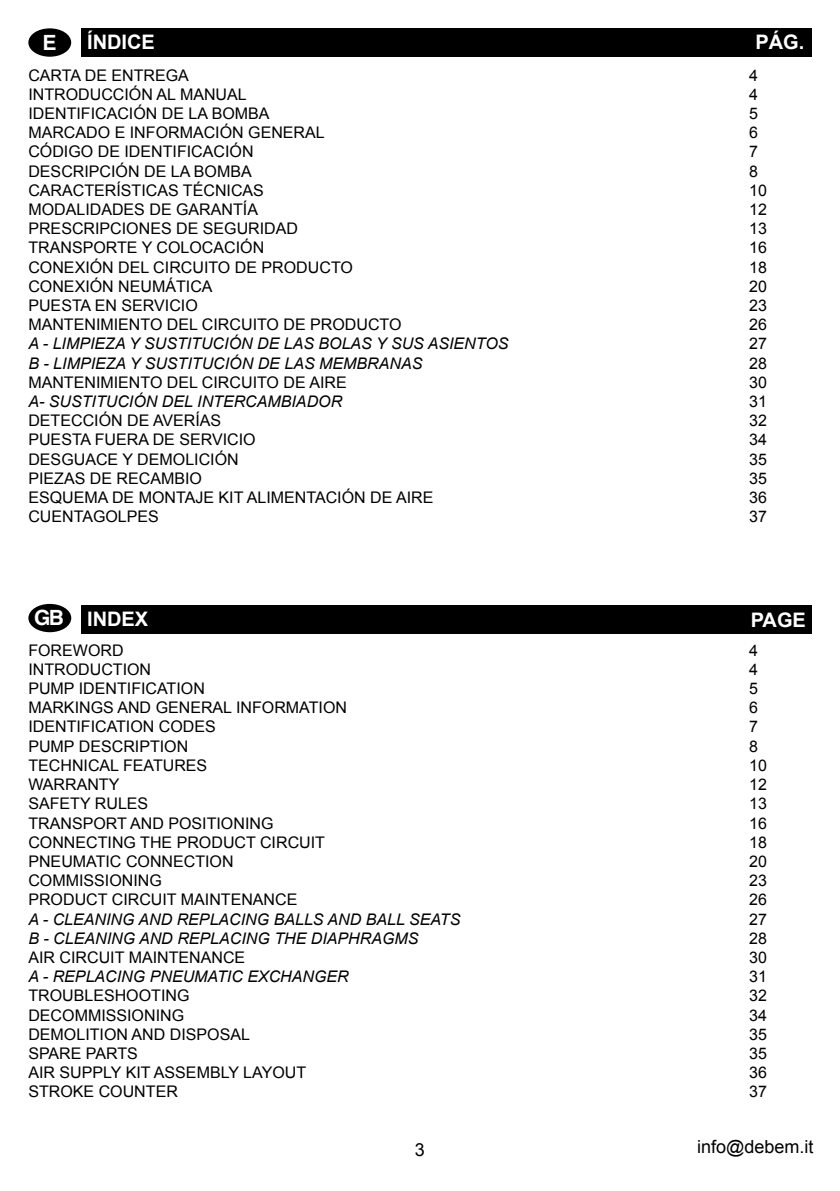
<style>
.page{position:relative;width:840px;height:1191px;background:#fff}
.page>*{position:absolute;margin:0;border:0;box-sizing:border-box;transform-origin:0 0}
.t1{font:700 21px "Helvetica";color:#fff}
.t2{font:700 20px "Arial";color:#fff}
.t3{font:18px "Arial";color:#000}
.t4{font:16px "Arial";color:#000}
.t5{font:italic 16px "Arial";color:#000}
</style>
<div class="page">
<div style="left:29px;top:29px;width:41px;height:27px;background:#000;border-radius:50%"></div>
<div style="left:28px;top:28px;width:43px;height:29px;border:2px solid #000;border-radius:50%"></div>
<div style="left:81px;top:28px;width:730px;height:29px;background:#000"></div>
<div style="left:81px;top:605px;width:730px;height:28px;background:#000"></div>
<div style="left:29px;top:605px;width:41px;height:26px;background:#000;border-radius:50%"></div>
<div style="left:28px;top:604px;width:43px;height:28px;border:2px solid #000;border-radius:50%"></div>
<h1 class="t1" style="left:42px;top:26px;width:16px">E</h1>
<p class="t2" style="left:87px;top:29px;width:69px">ÍNDICE</p>
<p class="t2" style="left:755px;top:29px;width:50px">PÁG.</p>
<p class="t4" style="left:28px;top:64px;width:162px">CARTA DE ENTREGA</p>
<p class="t4" style="left:748px;top:64px;width:10px">4</p>
<p class="t4" style="left:28px;top:84px;width:220px">INTRODUCCIÓN AL MANUAL</p>
<p class="t4" style="left:748px;top:84px;width:10px">4</p>
<p class="t4" style="left:28px;top:103px;width:242px">IDENTIFICACIÓN DE LA BOMBA</p>
<p class="t4" style="left:748px;top:103px;width:10px">5</p>
<p class="t4" style="left:28px;top:122px;width:298px">MARCADO E INFORMACIÓN GENERAL</p>
<p class="t4" style="left:748px;top:122px;width:10px">6</p>
<p class="t4" style="left:28px;top:141px;width:226px">CÓDIGO DE IDENTIFICACIÓN</p>
<p class="t4" style="left:748px;top:141px;width:10px">7</p>
<p class="t4" style="left:28px;top:160px;width:225px">DESCRIPCIÓN DE LA BOMBA</p>
<p class="t4" style="left:748px;top:160px;width:10px">8</p>
<p class="t4" style="left:28px;top:180px;width:237px">CARACTERÍSTICAS TÉCNICAS</p>
<p class="t4" style="left:748px;top:180px;width:19px">10</p>
<p class="t4" style="left:28px;top:199px;width:231px">MODALIDADES DE GARANTÍA</p>
<p class="t4" style="left:748px;top:199px;width:19px">12</p>
<p class="t4" style="left:28px;top:218px;width:271px">PRESCRIPCIONES DE SEGURIDAD</p>
<p class="t4" style="left:748px;top:218px;width:19px">13</p>
<p class="t4" style="left:28px;top:237px;width:237px">TRANSPORTE Y COLOCACIÓN</p>
<p class="t4" style="left:748px;top:237px;width:19px">16</p>
<p class="t4" style="left:28px;top:256px;width:326px">CONEXIÓN DEL CIRCUITO DE PRODUCTO</p>
<p class="t4" style="left:748px;top:256px;width:19px">18</p>
<p class="t4" style="left:28px;top:276px;width:186px">CONEXIÓN NEUMÁTICA</p>
<p class="t4" style="left:748px;top:276px;width:19px">20</p>
<p class="t4" style="left:28px;top:295px;width:171px">PUESTA EN SERVICIO</p>
<p class="t4" style="left:748px;top:295px;width:19px">23</p>
<p class="t4" style="left:28px;top:314px;width:374px">MANTENIMIENTO DEL CIRCUITO DE PRODUCTO</p>
<p class="t4" style="left:748px;top:314px;width:19px">26</p>
<p class="t5" style="left:28px;top:333px;width:481px">A - LIMPIEZA Y SUSTITUCIÓN DE LAS BOLAS Y SUS ASIENTOS</p>
<p class="t4" style="left:748px;top:333px;width:19px">27</p>
<p class="t5" style="left:28px;top:353px;width:395px">B - LIMPIEZA Y SUSTITUCIÓN DE LAS MEMBRANAS</p>
<p class="t4" style="left:748px;top:352px;width:19px">28</p>
<p class="t4" style="left:28px;top:372px;width:319px">MANTENIMIENTO DEL CIRCUITO DE AIRE</p>
<p class="t4" style="left:748px;top:372px;width:19px">30</p>
<p class="t5" style="left:28px;top:391px;width:315px">A- SUSTITUCIÓN DEL INTERCAMBIADOR</p>
<p class="t4" style="left:748px;top:391px;width:19px">31</p>
<p class="t4" style="left:28px;top:410px;width:194px">DETECCIÓN DE AVERÍAS</p>
<p class="t4" style="left:748px;top:410px;width:19px">32</p>
<p class="t4" style="left:28px;top:429px;width:229px">PUESTA FUERA DE SERVICIO</p>
<p class="t4" style="left:748px;top:429px;width:19px">34</p>
<p class="t4" style="left:28px;top:448px;width:212px">DESGUACE Y DEMOLICIÓN</p>
<p class="t4" style="left:748px;top:448px;width:19px">35</p>
<p class="t4" style="left:28px;top:468px;width:175px">PIEZAS DE RECAMBIO</p>
<p class="t4" style="left:748px;top:468px;width:19px">35</p>
<p class="t4" style="left:28px;top:487px;width:406px">ESQUEMA DE MONTAJE KIT ALIMENTACIÓN DE AIRE</p>
<p class="t4" style="left:748px;top:487px;width:19px">36</p>
<p class="t4" style="left:28px;top:506px;width:132px">CUENTAGOLPES</p>
<p class="t4" style="left:748px;top:506px;width:19px">37</p>
<h1 class="t1" style="left:34px;top:600px;width:31px">GB</h1>
<p class="t2" style="left:87px;top:605px;width:63px">INDEX</p>
<p class="t2" style="left:750px;top:607px;width:57px">PAGE</p>
<p class="t4" style="left:28px;top:639px;width:97px">FOREWORD</p>
<p class="t4" style="left:748px;top:639px;width:10px">4</p>
<p class="t4" style="left:28px;top:658px;width:124px">INTRODUCTION</p>
<p class="t4" style="left:748px;top:658px;width:10px">4</p>
<p class="t4" style="left:28px;top:678px;width:178px">PUMP IDENTIFICATION</p>
<p class="t4" style="left:748px;top:678px;width:10px">5</p>
<p class="t4" style="left:28px;top:697px;width:320px">MARKINGS AND GENERAL INFORMATION</p>
<p class="t4" style="left:748px;top:697px;width:10px">6</p>
<p class="t4" style="left:28px;top:716px;width:189px">IDENTIFICATION CODES</p>
<p class="t4" style="left:748px;top:716px;width:10px">7</p>
<p class="t4" style="left:28px;top:735px;width:161px">PUMP DESCRIPTION</p>
<p class="t4" style="left:748px;top:735px;width:10px">8</p>
<p class="t4" style="left:28px;top:754px;width:180px">TECHNICAL FEATURES</p>
<p class="t4" style="left:748px;top:754px;width:19px">10</p>
<p class="t4" style="left:28px;top:774px;width:92px">WARRANTY</p>
<p class="t4" style="left:748px;top:774px;width:19px">12</p>
<p class="t4" style="left:28px;top:793px;width:121px">SAFETY RULES</p>
<p class="t4" style="left:748px;top:793px;width:19px">13</p>
<p class="t4" style="left:28px;top:812px;width:246px">TRANSPORT AND POSITIONING</p>
<p class="t4" style="left:748px;top:812px;width:19px">16</p>
<p class="t4" style="left:28px;top:831px;width:298px">CONNECTING THE PRODUCT CIRCUIT</p>
<p class="t4" style="left:748px;top:831px;width:19px">18</p>
<p class="t4" style="left:28px;top:850px;width:207px">PNEUMATIC CONNECTION</p>
<p class="t4" style="left:748px;top:850px;width:19px">20</p>
<p class="t4" style="left:28px;top:870px;width:135px">COMMISSIONING</p>
<p class="t4" style="left:748px;top:870px;width:19px">23</p>
<p class="t4" style="left:28px;top:889px;width:270px">PRODUCT CIRCUIT MAINTENANCE</p>
<p class="t4" style="left:748px;top:889px;width:19px">26</p>
<p class="t5" style="left:28px;top:908px;width:433px">A - CLEANING AND REPLACING BALLS AND BALL SEATS</p>
<p class="t4" style="left:748px;top:908px;width:19px">27</p>
<p class="t5" style="left:28px;top:927px;width:391px">B - CLEANING AND REPLACING THE DIAPHRAGMS</p>
<p class="t4" style="left:748px;top:927px;width:19px">28</p>
<p class="t4" style="left:28px;top:946px;width:218px">AIR CIRCUIT MAINTENANCE</p>
<p class="t4" style="left:748px;top:946px;width:19px">30</p>
<p class="t5" style="left:28px;top:966px;width:322px">A - REPLACING PNEUMATIC EXCHANGER</p>
<p class="t4" style="left:748px;top:966px;width:19px">31</p>
<p class="t4" style="left:28px;top:985px;width:162px">TROUBLESHOOTING</p>
<p class="t4" style="left:748px;top:985px;width:19px">32</p>
<p class="t4" style="left:28px;top:1004px;width:157px">DECOMMISSIONING</p>
<p class="t4" style="left:748px;top:1004px;width:19px">34</p>
<p class="t4" style="left:28px;top:1023px;width:223px">DEMOLITION AND DISPOSAL</p>
<p class="t4" style="left:748px;top:1023px;width:19px">35</p>
<p class="t4" style="left:28px;top:1042px;width:111px">SPARE PARTS</p>
<p class="t4" style="left:748px;top:1042px;width:19px">35</p>
<p class="t4" style="left:28px;top:1062px;width:279px">AIR SUPPLY KIT ASSEMBLY LAYOUT</p>
<p class="t4" style="left:748px;top:1062px;width:19px">36</p>
<p class="t4" style="left:28px;top:1081px;width:151px">STROKE COUNTER</p>
<p class="t4" style="left:748px;top:1081px;width:19px">37</p>
<p class="t3" style="left:415px;top:1137px;width:12px">3</p>
<p class="t3" style="left:696px;top:1135px;width:118px">info@debem.it</p>
</div>
